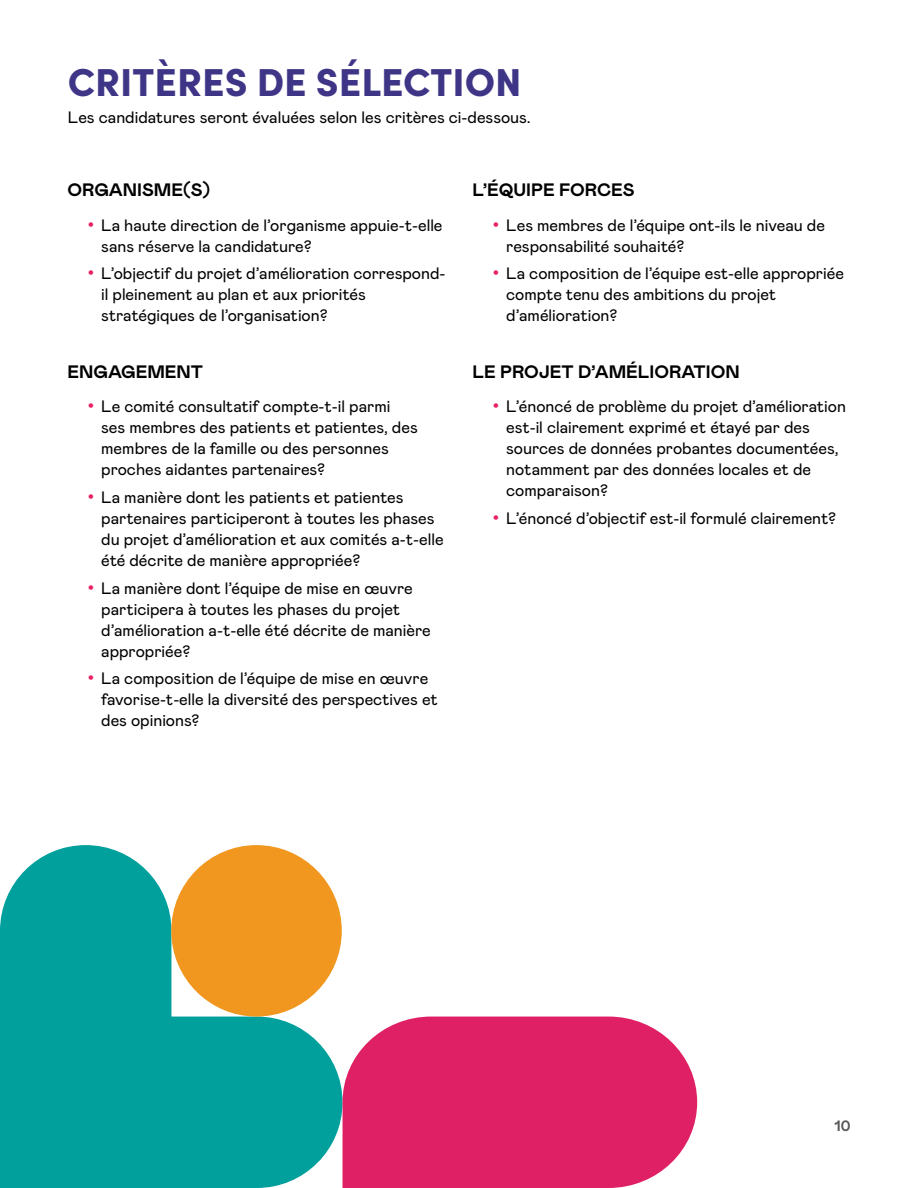
<style>
.page{position:relative;width:918px;height:1188px;background:#fff}
.page>*{position:absolute;margin:0;border:0;box-sizing:border-box;transform-origin:0 0}
.t1{font:900 39px "Sofia Pro";color:#3f3587}
.H4_-_Small{font:700 18px "Mabry Pro";color:#000}
.Body{font:16.5px/21px "Mabry Pro";color:#000}
.t2{font:700 15px "Mabry Pro";color:#58595b}
.s1{font-family:"Arial";font-size:18px;color:#e82163}
</style>
<div class="page">
<svg style="left:0;top:845px;width:343px;height:343px;background:#24acaa"></svg>
<svg style="left:343px;top:1017px;width:354px;height:171px;background:#e2316f"></svg>
<div style="left:171px;top:845px;width:171px;height:172px;background:#f19720;border-radius:50%"></div>
<h2 class="t1" style="left:68px;top:51px;width:455px">CRITÈRES DE SÉLECTION</h2>
<p class="Body" style="left:68px;top:106px;width:464px">Les candidatures seront évaluées selon les critères ci-dessous.</p>
<h3 class="H4_-_Small" style="left:68px;top:177px;width:144px">ORGANISME(S)</h3>
<p class="Body" style="left:101px;top:214px;width:343px;text-indent:-14px"><span class="s1">•</span> La haute direction de l’organisme appuie-t-elle sans réserve la candidature?</p>
<p class="Body" style="left:101px;top:262px;width:346px;text-indent:-14px"><span class="s1">•</span> L’objectif du projet d’amélioration correspond&shy;il pleinement au plan et aux priorités stratégiques de l’organisation?</p>
<h3 class="H4_-_Small" style="left:68px;top:359px;width:137px">ENGAGEMENT</h3>
<p class="Body" style="left:101px;top:395px;width:318px;text-indent:-14px"><span class="s1">•</span> Le comité consultatif compte-t-il parmi ses membres des patients et patientes, des membres de la famille ou des personnes proches aidantes partenaires?</p>
<p class="Body" style="left:101px;top:486px;width:344px;text-indent:-14px"><span class="s1">•</span> La manière dont les patients et patientes partenaires participeront à toutes les phases du projet d’amélioration et aux comités a-t-elle été décrite de manière appropriée?</p>
<p class="Body" style="left:101px;top:577px;width:331px;text-indent:-14px"><span class="s1">•</span> La manière dont l’équipe de mise en œuvre participera à toutes les phases du projet d’amélioration a-t-elle été décrite de manière appropriée?</p>
<p class="Body" style="left:101px;top:667px;width:338px;text-indent:-14px"><span class="s1">•</span> La composition de l’équipe de mise en œuvre favorise-t-elle la diversité des perspectives et des opinions?</p>
<h3 class="H4_-_Small" style="left:472px;top:177px;width:163px">L’ÉQUIPE FORCES</h3>
<p class="Body" style="left:506px;top:214px;width:320px;text-indent:-14px"><span class="s1">•</span> Les membres de l’équipe ont-ils le niveau de responsabilité souhaité?</p>
<p class="Body" style="left:506px;top:262px;width:339px;text-indent:-14px"><span class="s1">•</span> La composition de l’équipe est-elle appropriée compte tenu des ambitions du projet d’amélioration?</p>
<h3 class="H4_-_Small" style="left:472px;top:359px;width:269px">LE PROJET D’AMÉLIORATION</h3>
<p class="Body" style="left:506px;top:395px;width:341px;text-indent:-14px"><span class="s1">•</span> L’énoncé de problème du projet d’amélioration est-il clairement exprimé et étayé par des sources de données probantes documentées, notamment par des données locales et de comparaison?</p>
<p class="Body" style="left:493px;top:507px;width:345px"><span class="s1">•</span> L’énoncé d’objectif est-il formulé clairement?</p>
<p class="t2" style="left:835px;top:1115px;width:18px">10</p>
</div>
